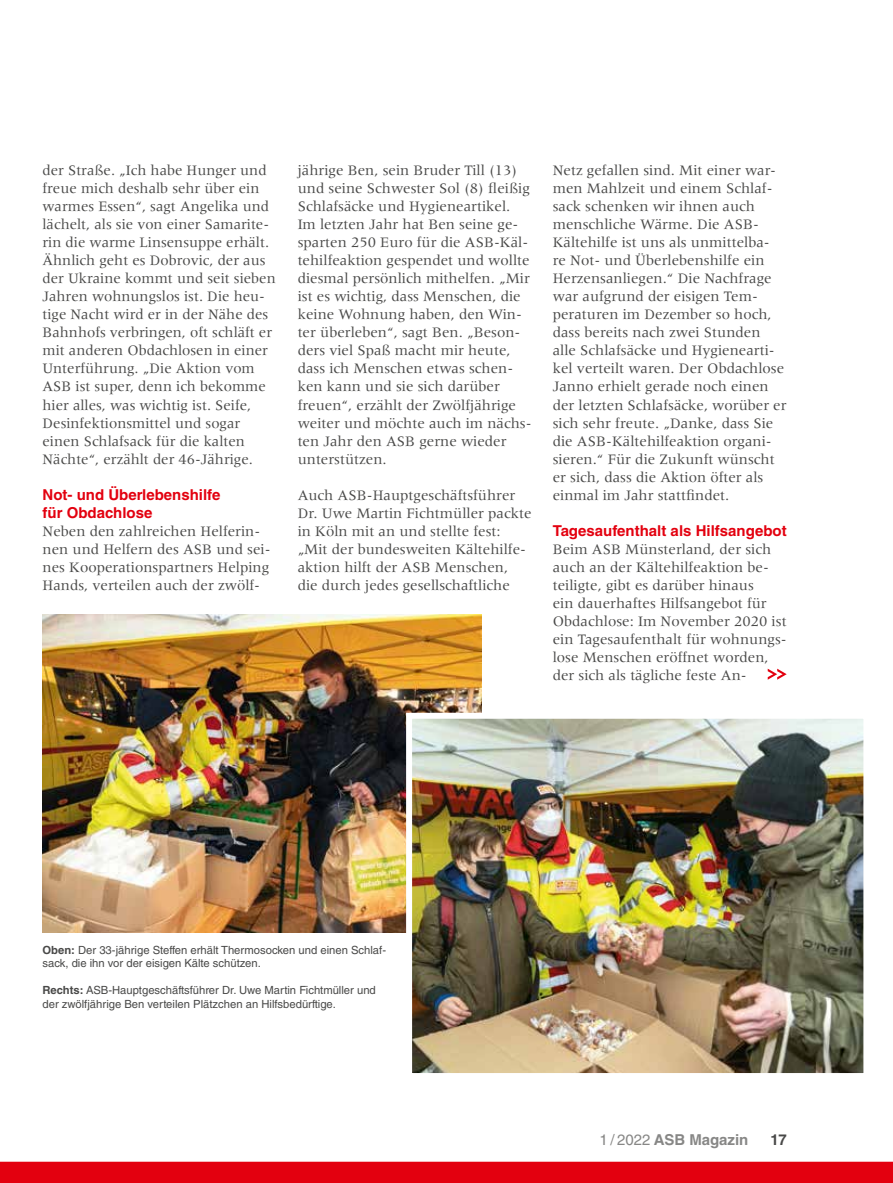
<style>
.page{position:relative;width:893px;height:1183px;background:#fff}
.page>*{position:absolute;margin:0;border:0;box-sizing:border-box;transform-origin:0 0}
.t1{font:15px/18px "Meridien LT Std";color:#494948}
.t2{font:700 15px/18px "Helvetica LT Std";color:#e3000f}
.t3{font:700 15px "Helvetica LT Std";color:#878786}
.t4{font:700 15px "Helvetica LT Std";color:#494948}
.t5{font:11.25px/13.5px "Helvetica LT Std";color:#494948}
.s1{font-weight:700}
.s2{font-weight:400}
</style>
<div class="page">
<img style="left:43px;top:614px;width:438px;height:318px">
<img style="left:413px;top:719px;width:449px;height:352px">
<div style="left:406px;top:712px;width:463px;height:366px;border:6px solid #fff"></div>
<svg style="left:768px;top:668px;width:19px;height:11px"></svg>
<div style="left:0;top:1161px;width:893px;height:21px;background:#e3000f"></div>
<p class="t1" style="left:43px;top:161px;width:235px">der Straße. „Ich habe Hunger und freue mich deshalb sehr über ein warmes Essen“, sagt Angelika und lächelt, als sie von einer Samarite&shy;rin die warme Linsensuppe erhält.<br>Ähnlich geht es Dobrovic, der aus der Ukraine kommt und seit sieben Jahren wohnungslos ist. Die heu&shy;tige Nacht wird er in der Nähe des Bahnhofs verbringen, oft schläft er mit anderen Obdachlosen in einer Unterführung. „Die Aktion vom ASB ist super, denn ich bekomme hier alles, was wichtig ist. Seife, Desinfektionsmittel und sogar einen Schlafsack für die kalten Nächte“, erzählt der 46-Jährige.</p>
<p class="t2" style="left:43px;top:485px;width:179px">Not- und Überlebenshilfe für Obdachlose</p>
<p class="t1" style="left:43px;top:521px;width:230px">Neben den zahlreichen Helferin&shy;nen und Helfern des ASB und sei&shy;nes Kooperationspartners Helping Hands, verteilen auch der zwölf-</p>
<p class="t1" style="left:298px;top:161px;width:235px">jährige Ben, sein Bruder Till (13) und seine Schwester Sol (8) fleißig<br>Schlafsäcke und Hygieneartikel.<br>Im letzten Jahr hat Ben seine ge&shy;sparten 250 Euro für die ASB-Käl&shy;tehilfeaktion gespendet und wollte diesmal persönlich mithelfen. „Mir ist es wichtig, dass Menschen, die keine Wohnung haben, den Win&shy;ter überleben“, sagt Ben. „Beson&shy;ders viel Spaß macht mir heute, dass ich Menschen etwas schen&shy;ken kann und sie sich darüber freuen“, erzählt der Zwölfjährige weiter und möchte auch im nächs&shy;ten Jahr den ASB gerne wieder unterstützen.</p>
<p class="t1" style="left:298px;top:485px;width:235px">Auch ASB-Hauptgeschäftsführer Dr. Uwe Martin Fichtmüller packte in Köln mit an und stellte fest: „Mit der bundesweiten Kältehilfe&shy;aktion hilft der ASB Menschen, die durch jedes gesellschaftliche</p>
<p class="t1" style="left:553px;top:161px;width:235px">Netz gefallen sind. Mit einer war&shy;men Mahlzeit und einem Schlaf&shy;sack schenken wir ihnen auch menschliche Wärme. Die ASB-<br>Kältehilfe ist uns als unmittelba&shy;re Not- und Überlebenshilfe ein<br>Herzensanliegen.“ Die Nachfrage war aufgrund der eisigen Tem&shy;peraturen im Dezember so hoch, dass bereits nach zwei Stunden alle Schlafsäcke und Hygienearti&shy;kel verteilt waren. Der Obdachlose<br>Janno erhielt gerade noch einen der letzten Schlafsäcke, worüber er sich sehr freute. „Danke, dass Sie die ASB-Kältehilfeaktion organi&shy;sieren.“ Für die Zukunft wünscht er sich, dass die Aktion öfter als einmal im Jahr stattfindet.</p>
<p class="t2" style="left:553px;top:521px;width:235px">Tagesaufenthalt als Hilfsangebot</p>
<p class="t1" style="left:553px;top:539px;width:235px">Beim ASB Münsterland, der sich auch an der Kältehilfeaktion be&shy;teiligte, gibt es darüber hinaus<br>ein dauerhaftes Hilfsangebot für<br>Obdachlose: Im November 2020 ist ein Tagesaufenthalt für wohnungs&shy;lose Menschen eröffnet worden, der sich als tägliche feste An-</p>
<p class="t5" style="left:43px;top:942px;width:345px"><span class="s1">Oben:</span> Der 33-jährige Steffen erhält Thermosocken und einen Schlaf&shy;sack, die ihn vor der eisigen Kälte schützen.</p>
<p class="t5" style="left:43px;top:983px;width:335px"><span class="s1">Rechts:</span> ASB-Hauptgeschäftsführer Dr. Uwe Martin Fichtmüller und der zwölfjährige Ben verteilen Plätzchen an Hilfsbedürftige.</p>
<p class="t3" style="left:600px;top:1130px;width:150px"><span class="s2">1 / 2022</span> ASB Magazin</p>
<p class="t4" style="left:770px;top:1130px;width:18px">17</p>
</div>
